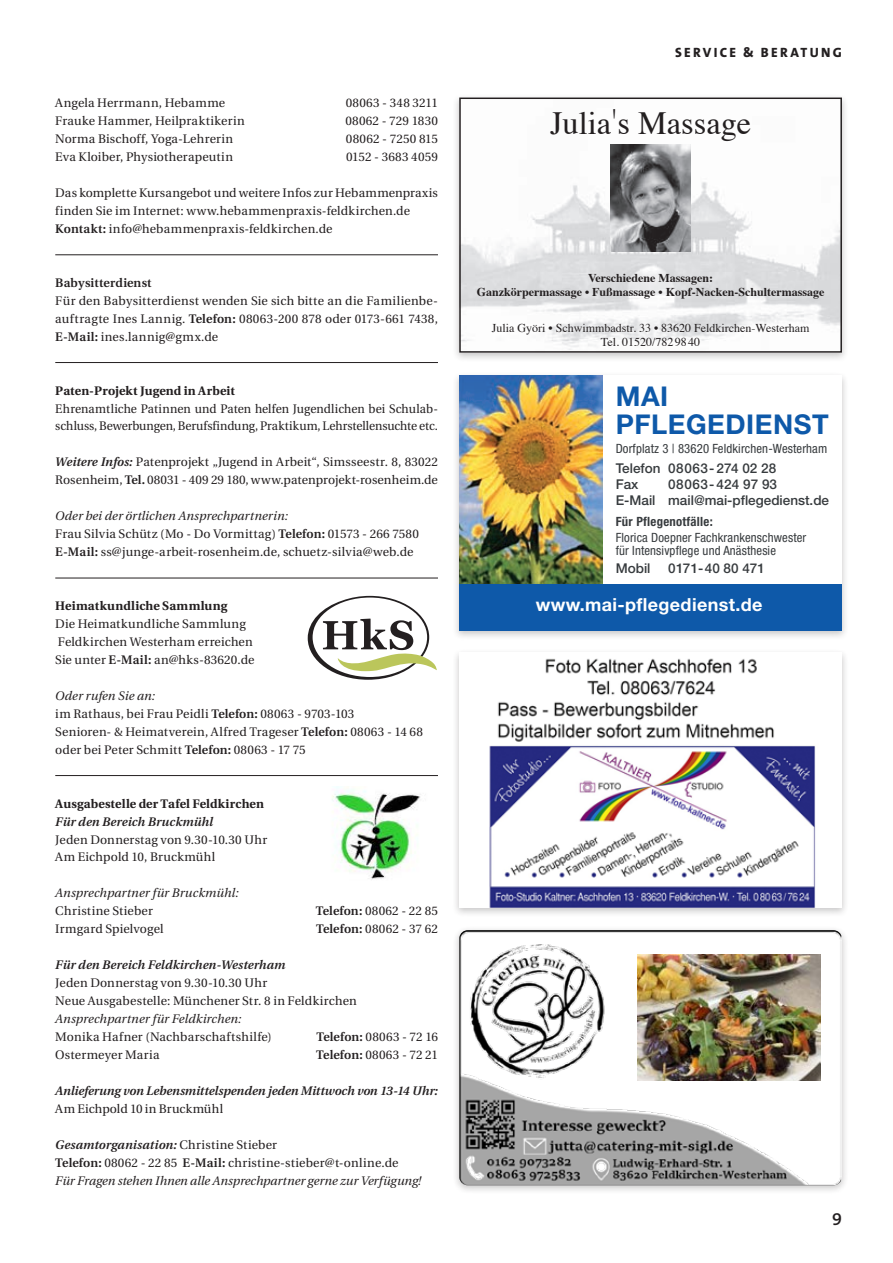
<style>
.page{position:relative;width:893px;height:1263px;background:#fff}
.page>*{position:absolute;margin:0;border:0;box-sizing:border-box;transform-origin:0 0}
.t1{font:32.4px "Times";color:#231f20}
.t2{font:700 27.3px/27.3px "Helvetica Neue";letter-spacing:.02em;color:#0e59a9}
.t3{font:700 18px "Helvetica Neue";letter-spacing:.02em;color:#fff}
.t4{font:600 18px "The Sans B W6";color:#231f20}
.t5{font:500 13.5px/16.2px "Helvetica Neue";color:#373b3e}
.t6{font:800 13.5px "The Sans B W8";letter-spacing:.17em;color:#231f20}
.t7{font:condensed 12.75px/13.5px "Helvetica Neue";letter-spacing:.01em;color:#373b3e}
.t8{font:700 condensed 12.75px "Helvetica Neue";letter-spacing:.02em;color:#373b3e}
.t9{font:12.3px/18px "Utopia";letter-spacing:.01em;color:#231f20}
.t10{font:italic 12.3px/18px "Utopia";letter-spacing:.005em;color:#231f20}
.t11{font:12.3px/18px "Utopia";letter-spacing:.01em;color:#231f20;scale:.96 1}
.t12{font:italic 600 12.3px "Utopia";letter-spacing:.005em;color:#231f20}
.t13{font:700 12.3px "Utopia";letter-spacing:.01em;color:#231f20}
.t14{font:600 12.3px "Utopia";letter-spacing:.01em;color:#231f20}
.t15{font:700 12px/14.4px "Times";color:#231f20;text-align:center}
.t16{font:12px/14.4px "Times";color:#231f20;text-align:center}
.s1{font-weight:600}
.s2{font-weight:600;font-style:italic}
.s3{font-style:italic}
.s4{font-style:normal}
.s5{font-weight:600;font-style:normal}
.s6{font-family:"Sang Bleu Kingdom";font-weight:300}
</style>
<div class="page">
<hr style="left:55px;top:254px;width:383px;height:1px;background:#231f20">
<hr style="left:55px;top:362px;width:383px;height:1px;background:#231f20">
<hr style="left:55px;top:578px;width:383px;height:1px;background:#231f20">
<hr style="left:55px;top:775px;width:383px;height:1px;background:#231f20">
<div style="left:452px;top:925px;width:397px;height:269px;background:#231f20;opacity:.25"></div>
<img style="left:459px;top:930px;width:383px;height:255px">
<img style="left:638px;top:955px;width:182px;height:126px">
<div style="left:452px;top:648px;width:397px;height:269px;background:#231f20;opacity:.25"></div>
<img style="left:459px;top:653px;width:383px;height:255px">
<div style="left:452px;top:93px;width:397px;height:269px;background:#231f20;opacity:.25"></div>
<img style="left:462px;top:101px;width:377px;height:249px">
<img style="left:610px;top:145px;width:81px;height:107px">
<div style="left:459px;top:98px;width:383px;height:255px;border:2px solid #231f20"></div>
<div style="left:452px;top:371px;width:397px;height:269px;background:#231f20;opacity:.25"></div>
<div style="left:459px;top:376px;width:383px;height:255px;background:#fff"></div>
<img style="left:459px;top:376px;width:143px;height:208px">
<div style="left:459px;top:584px;width:383px;height:47px;background:#0e59a9"></div>
<svg style="left:308px;top:596px;width:129px;height:84px"></svg>
<img style="left:332px;top:786px;width:89px;height:94px">
<p class="t9" style="left:55px;top:94px;width:171px">Angela Herrmann, Hebamme</p>
<p class="t9" style="left:346px;top:94px;width:94px">08063 - 348 3211</p>
<p class="t9" style="left:55px;top:112px;width:191px">Frauke Hammer, Heilpraktikerin</p>
<p class="t9" style="left:345px;top:112px;width:94px">08062 - 729 1830</p>
<p class="t9" style="left:55px;top:130px;width:179px">Norma Bischoff, Yoga-Lehrerin</p>
<p class="t9" style="left:346px;top:130px;width:94px">08062 - 7250 815</p>
<p class="t9" style="left:55px;top:148px;width:179px">Eva Kloiber, Physiotherapeutin</p>
<p class="t9" style="left:346px;top:148px;width:93px">0152 - 3683 4059</p>
<p class="t9" style="left:55px;top:184px;width:384px">Das komplette Kursangebot und weitere Infos zur Hebammenpraxis finden Sie im Internet: www.hebammenpraxis-feldkirchen.de<br><span class="s1">Kontakt:</span> info@hebammenpraxis-feldkirchen.de</p>
<p class="t14" style="left:55px;top:276px;width:98px">Babysitterdienst</p>
<p class="t9" style="left:55px;top:292px;width:384px;text-align:justify">Für den Babysitterdienst wenden Sie sich bitte an die Familienbe&shy;auftragte Ines Lannig. <span class="s1">Telefon:</span> 08063-200 878 oder 0173-661 7438, <span class="s1">E-Mail:</span> ines.lannig@gmx.de</p>
<p class="t13" style="left:55px;top:383px;width:181px">Paten-Projekt Jugend in Arbeit</p>
<p class="t11" style="left:55px;top:400px;width:400px">Ehrenamtliche Patinnen und Paten helfen Jugendlichen bei Schulab&shy;schluss, Bewerbungen, Berufsfindung, Praktikum, Lehrstellensuchte etc.</p>
<p class="t9" style="left:55px;top:453px;width:384px"><span class="s2">Weitere Infos:</span> Patenprojekt „Jugend in Arbeit“, Simsseestr. 8, 83022<br>Rosenheim, <span class="s1">Tel.</span> 08031 - 409 29 180, www.patenprojekt-rosenheim.de</p>
<p class="t9" style="left:55px;top:507px;width:365px"><span class="s3">Oder bei der örtlichen Ansprechpartnerin:<br></span>Frau Silvia Schütz (Mo - Do Vormittag) <span class="s1">Telefon:</span> 01573 - 266 7580<br><span class="s1">E-Mail:</span> ss@junge-arbeit-rosenheim.de, schuetz-silvia@web.de</p>
<p class="t13" style="left:55px;top:599px;width:174px">Heimatkundliche Sammlung</p>
<p class="t9" style="left:55px;top:615px;width:201px">Die Heimatkundliche Sammlung<br>Feldkirchen Westerham erreichen<br>Sie unter <span class="s1">E-Mail:</span> an@hks-83620.de</p>
<p class="t9" style="left:55px;top:687px;width:369px"><span class="s3">Oder rufen Sie an:<br></span>im Rathaus, bei Frau Peidli <span class="s1">Telefon:</span> 08063 - 9703-103<br>Senioren- &amp; Heimatverein, Alfred Trageser <span class="s1">Telefon:</span> 08063 - 14 68 oder bei Peter Schmitt <span class="s1">Telefon:</span> 08063 - 17 75</p>
<p class="t13" style="left:55px;top:796px;width:210px">Ausgabestelle der Tafel Feldkirchen</p>
<p class="t12" style="left:55px;top:814px;width:159px">Für den Bereich Bruckmühl</p>
<p class="t9" style="left:55px;top:830px;width:214px">Jeden Donnerstag von 9.30-10.30 Uhr<br>Am Eichpold 10, Bruckmühl</p>
<p class="t10" style="left:55px;top:884px;width:185px">Ansprechpartner für Bruckmühl:</p>
<p class="t9" style="left:55px;top:902px;width:99px">Christine Stieber</p>
<p class="t9" style="left:316px;top:902px;width:124px"><span class="s1">Telefon:</span> 08062 - 22 85</p>
<p class="t9" style="left:55px;top:920px;width:110px">Irmgard Spielvogel</p>
<p class="t9" style="left:316px;top:920px;width:123px"><span class="s1">Telefon:</span> 08062 - 37 62</p>
<p class="t12" style="left:55px;top:958px;width:232px">Für den Bereich Feldkirchen-Westerham</p>
<p class="t9" style="left:55px;top:974px;width:303px">Jeden Donnerstag von 9.30-10.30 Uhr<br>Neue Ausgabestelle: Münchener Str. 8 in Feldkirchen</p>
<p class="t10" style="left:55px;top:1010px;width:188px">Ansprechpartner für Feldkirchen:</p>
<p class="t9" style="left:55px;top:1028px;width:218px">Monika Hafner (Nachbarschaftshilfe)</p>
<p class="t9" style="left:316px;top:1028px;width:123px"><span class="s1">Telefon:</span> 08063 - 72 16</p>
<p class="t9" style="left:55px;top:1046px;width:106px">Ostermeyer Maria</p>
<p class="t9" style="left:316px;top:1046px;width:123px"><span class="s1">Telefon:</span> 08063 - 72 21</p>
<p class="t12" style="left:55px;top:1084px;width:384px">Anlieferung von Lebensmittelspenden jeden Mittwoch von 13-14 Uhr:</p>
<p class="t9" style="left:55px;top:1100px;width:169px">Am Eichpold 10 in Bruckmühl</p>
<p class="t10" style="left:55px;top:1136px;width:367px"><span class="s1">Gesamtorganisation:</span> <span class="s4">Christine Stieber<br></span><span class="s5">Telefon:</span> <span class="s4">08062 - 22 85</span> <span class="s5">E-Mail:</span> <span class="s4">christine-stieber@t-online.de<br></span>Für Fragen stehen Ihnen alle Ansprechpartner gerne zur Verfügung!</p>
<p class="t6" style="left:675px;top:44px;width:168px">SERVICE &amp; BERATUNG</p>
<h1 class="t1" style="left:550px;top:92px;width:203px">Julia<span class="s6">'</span>s Massage</h1>
<p class="t15" style="left:477px;top:269px;width:349px">Verschiedene Massagen:<br>Ganzkörpermassage • Fußmassage • Kopf-Nacken-Schultermassage</p>
<p class="t16" style="left:492px;top:320px;width:319px">Julia Györi • Schwimmbadstr. 33 • 83620 Feldkirchen-Westerham<br>Tel. 01520/7829840</p>
<h2 class="t2" style="left:616px;top:382px;width:214px">MAI<br>PFLEGEDIENST</h2>
<p class="t7" style="left:616px;top:441px;width:213px">Dorfplatz 3 | 83620 Feldkirchen-Westerham</p>
<p class="t5" style="left:616px;top:460px;width:162px">Telefon 08063- 274 02 28<br>Fax</p>
<p class="t5" style="left:616px;top:476px;width:215px;text-align:center">08063-424 97 93<br>E-Mail mail@mai-pflegedienst.de</p>
<p class="t8" style="left:616px;top:514px;width:99px">Für Pflegenotfälle:</p>
<p class="t7" style="left:616px;top:530px;width:192px">Florica Doepner Fachkrankenschwester für Intensivpflege und Anästhesie</p>
<p class="t5" style="left:616px;top:560px;width:36px">Mobil</p>
<p class="t5" style="left:668px;top:560px;width:98px">0171-40 80 471</p>
<h3 class="t3" style="left:536px;top:594px;width:228px">www.mai-pflegedienst.de</h3>
<h3 class="t4" style="left:832px;top:1207px;width:11px">9</h3>
</div>
